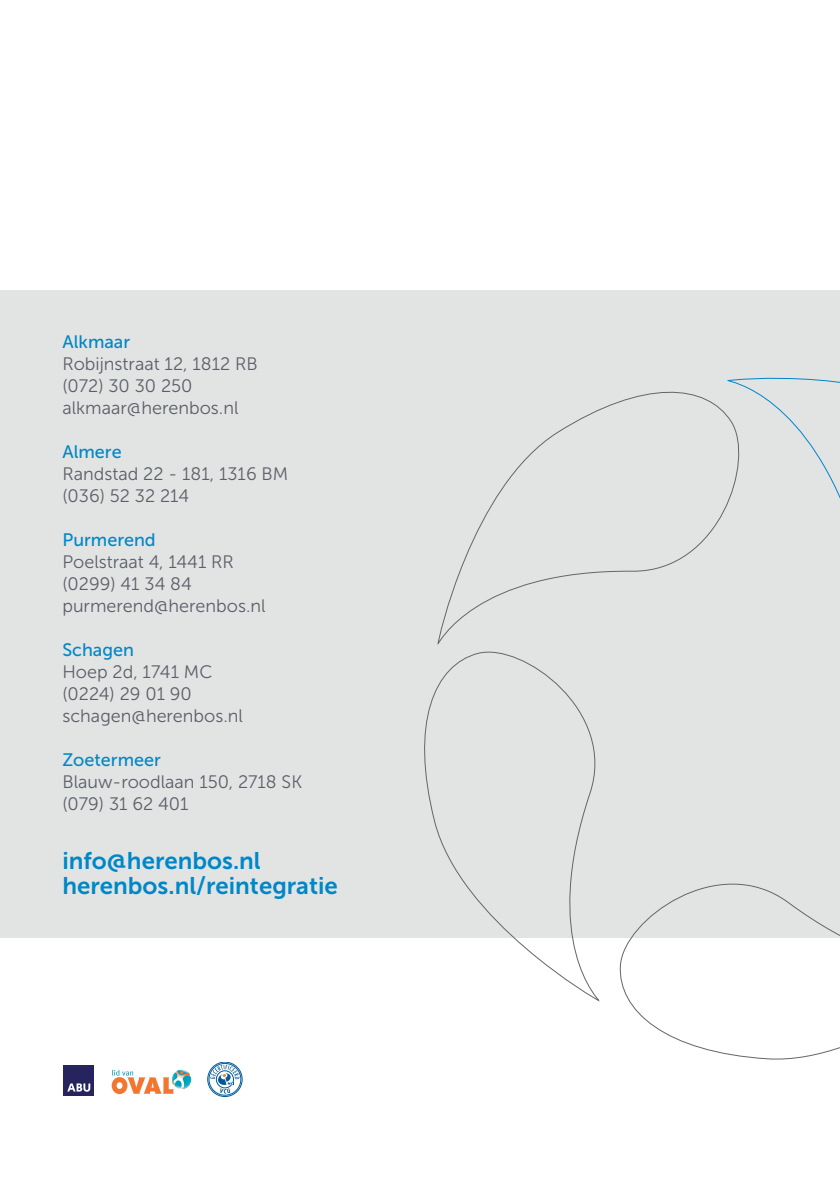
<style>
.page{position:relative;width:840px;height:1191px;background:#fff}
.page>*{position:absolute;margin:0;border:0;box-sizing:border-box;transform-origin:0 0}
.t1{font:24px/25px "Museo Sans 700";color:#0087c7}
.t2{font:18px/22px "Museo Sans 300";color:#5b5f66}
.t3{font:18px "Museo Sans 500";color:#0087c7}
</style>
<div class="page">
<div style="left:0;top:290px;width:839px;height:647px;background:#e2e4e4"></div>
<svg style="left:755px;top:377px;width:84px;height:119px"></svg>
<svg style="left:617px;top:883px;width:222px;height:177px"></svg>
<svg style="left:409px;top:644px;width:208px;height:357px"></svg>
<svg style="left:437px;top:378px;width:318px;height:266px"></svg>
<svg style="left:112px;top:1069px;width:79px;height:25px"></svg>
<div style="left:208px;top:1063px;width:33px;height:32px;border:1px solid #00599a;border-radius:50%"></div>
<div style="left:207px;top:1062px;width:35px;height:34px;border:1px solid #00599a;border-radius:50%"></div>
<svg style="left:210px;top:1064px;width:29px;height:29px"></svg>
<div style="left:63px;top:1064px;width:31px;height:31px;background:#27235e"></div>
<svg style="left:67px;top:1083px;width:23px;height:8px"></svg>
<p class="t3" style="left:62px;top:332px;width:69px">Alkmaar</p>
<p class="t2" style="left:62px;top:353px;width:197px">Robijnstraat 12, 1812 RB (072) 30 30 250 alkmaar@herenbos.nl</p>
<p class="t3" style="left:62px;top:442px;width:61px">Almere</p>
<p class="t2" style="left:62px;top:463px;width:227px">Randstad 22 - 181, 1316 BM (036) 52 32 214</p>
<p class="t3" style="left:62px;top:530px;width:95px">Purmerend</p>
<p class="t2" style="left:62px;top:551px;width:204px">Poelstraat 4, 1441 RR (0299) 41 34 84 purmerend@herenbos.nl</p>
<p class="t3" style="left:62px;top:640px;width:73px">Schagen</p>
<p class="t2" style="left:62px;top:661px;width:182px">Hoep 2d, 1741 MC (0224) 29 01 90 schagen@herenbos.nl</p>
<p class="t3" style="left:62px;top:750px;width:100px">Zoetermeer</p>
<p class="t2" style="left:62px;top:771px;width:241px">Blauw-roodlaan 150, 2718 SK (079) 31 62 401</p>
<h1 class="t1" style="left:62px;top:848px;width:277px">info@herenbos.nl herenbos.nl/reintegratie</h1>
</div>
